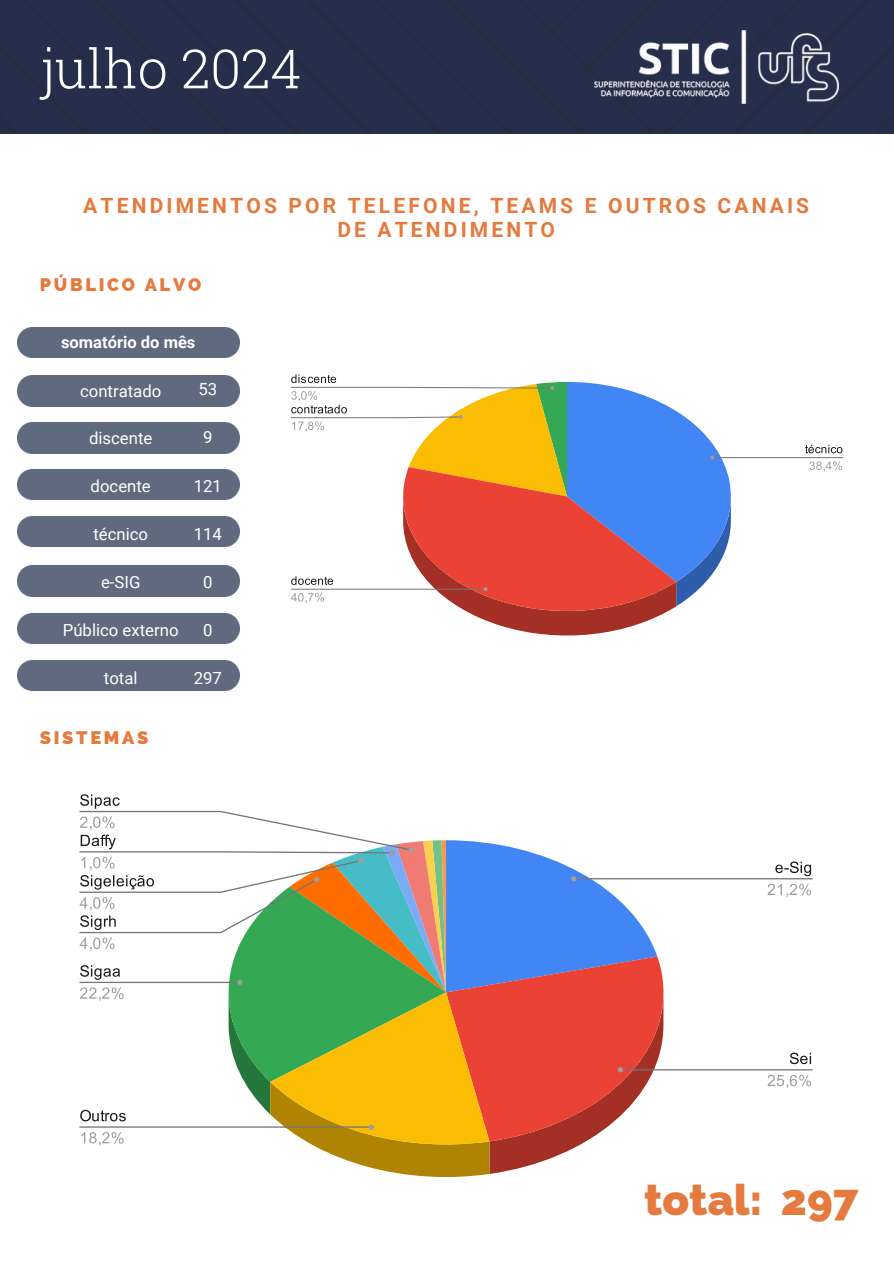
<style>
.page{position:relative;width:894px;height:1264px;background:#fff}
.page>*{position:absolute;margin:0;border:0;box-sizing:border-box;transform-origin:0 0}
.t1{font:300 54px "Roboto Slab";color:#fff}
.t2{font:800 43.5px "Raleway";color:#e57a3e}
.t3{font:700 21px/23.7px "Roboto";letter-spacing:.15em;color:#e57a3e;text-align:center}
.t4{font:800 18.15px "Raleway";letter-spacing:.15em;color:#e57a3e}
.t5{font:16.8px "Roboto";color:#fff}
.t6{font:700 16.5px "Roboto";color:#fff}
</style>
<div class="page">
<div style="left:0;top:0;width:893px;height:134px;background:#252e4a"></div>
<div style="left:17px;top:327px;width:222px;height:31px;background:#5f6a7f"></div>
<div style="left:18px;top:376px;width:221px;height:30px;background:#5f6a7f"></div>
<div style="left:17px;top:423px;width:222px;height:30px;background:#5f6a7f"></div>
<div style="left:18px;top:469px;width:221px;height:30px;background:#5f6a7f"></div>
<div style="left:18px;top:516px;width:221px;height:30px;background:#5f6a7f"></div>
<div style="left:18px;top:565px;width:221px;height:31px;background:#5f6a7f"></div>
<div style="left:18px;top:613px;width:221px;height:31px;background:#5f6a7f"></div>
<div style="left:18px;top:660px;width:221px;height:30px;background:#5f6a7f"></div>
<img style="left:594px;top:31px;width:244px;height:73px">
<svg style="left:775px;top:861px;width:35px;height:15px"></svg>
<svg style="left:767px;top:883px;width:44px;height:14px"></svg>
<hr style="left:573px;top:878px;width:239px;height:1px;background:#757575">
<svg style="left:789px;top:1052px;width:21px;height:12px"></svg>
<svg style="left:767px;top:1074px;width:44px;height:14px"></svg>
<hr style="left:620px;top:1069px;width:192px;height:1px;background:#757575">
<svg style="left:79px;top:794px;width:592px;height:384px"></svg>
<svg style="left:805px;top:445px;width:37px;height:8px"></svg>
<svg style="left:809px;top:461px;width:32px;height:10px"></svg>
<hr style="left:712px;top:457px;width:131px;height:1px;background:#757575">
<svg style="left:290px;top:374px;width:454px;height:262px"></svg>
<h3 class="t1" style="left:40px;top:32px;width:263px">julho 2024</h3>
<p class="t3" style="left:83px;top:194px;width:727px">ATENDIMENTOS POR TELEFONE, TEAMS E OUTROS CANAIS<br>DE ATENDIMENTO</p>
<p class="t4" style="left:40px;top:273px;width:163px">PÚBLICO ALVO</p>
<p class="t6" style="left:61px;top:333px;width:136px">somatório do mês</p>
<h6 class="t5" style="left:80px;top:381px;width:83px">contratado</h6>
<p class="t5" style="left:89px;top:429px;width:65px">discente</p>
<h5 class="t5" style="left:91px;top:476px;width:62px">docente</h5>
<h5 class="t5" style="left:93px;top:524px;width:56px">técnico</h5>
<h5 class="t5" style="left:101px;top:572px;width:41px">e-SIG</h5>
<h5 class="t5" style="left:63px;top:620px;width:117px">Público externo</h5>
<h5 class="t5" style="left:104px;top:668px;width:35px">total</h5>
<h5 class="t5" style="left:198px;top:380px;width:20px">53</h5>
<h5 class="t5" style="left:203px;top:428px;width:11px">9</h5>
<p class="t5" style="left:194px;top:476px;width:30px">121</p>
<p class="t5" style="left:194px;top:524px;width:30px">114</p>
<p class="t5" style="left:203px;top:572px;width:11px">0</p>
<p class="t5" style="left:203px;top:620px;width:11px">0</p>
<p class="t5" style="left:194px;top:668px;width:30px">297</p>
<h4 class="t4" style="left:40px;top:727px;width:110px">SISTEMAS</h4>
<p class="t2" style="left:644px;top:1173px;width:216px">total: 297</p>
</div>
